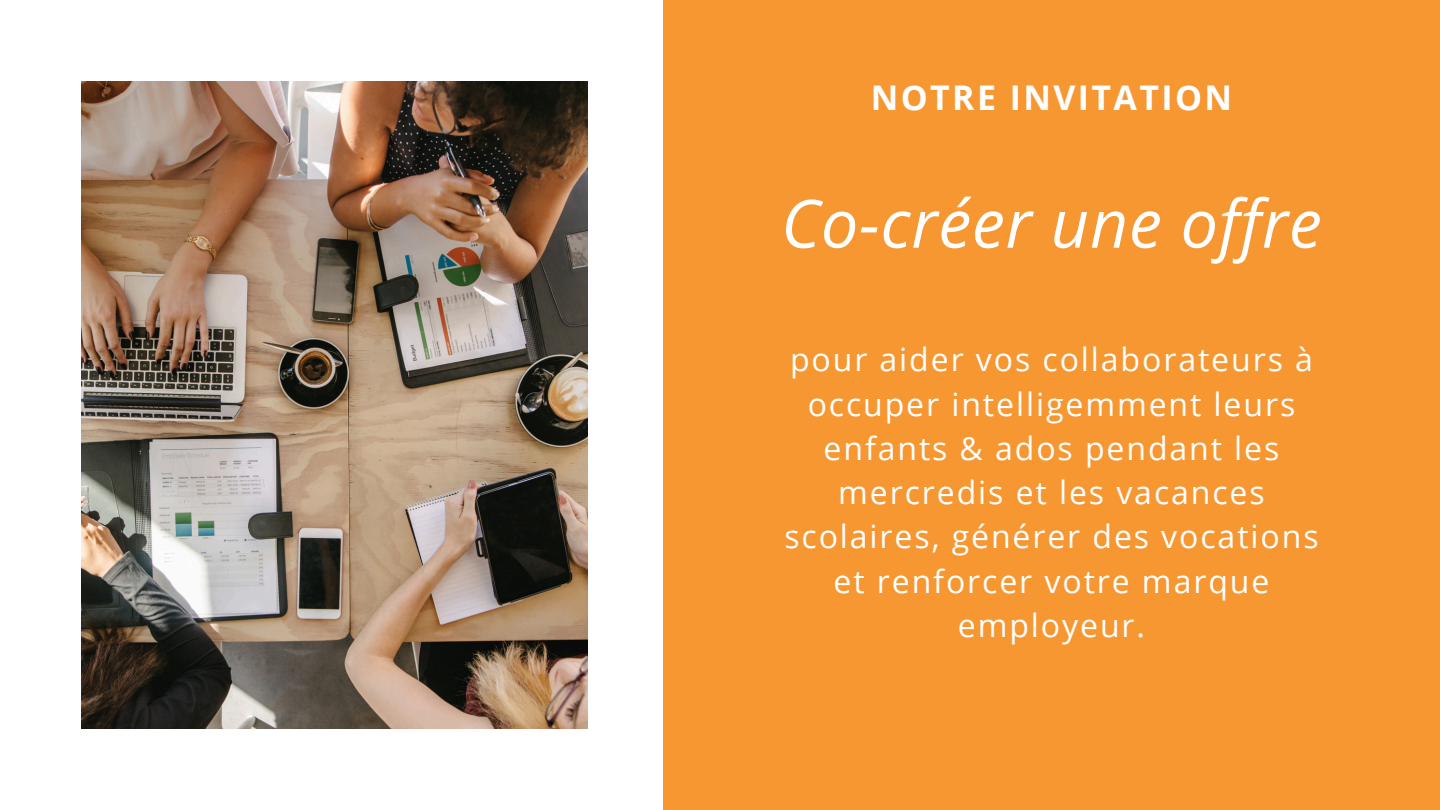
<style>
.page{position:relative;width:1440px;height:810px;background:#fff}
.page>*{position:absolute;margin:0;border:0;box-sizing:border-box;transform-origin:0 0}
.t1{font:italic 66.8px "Open Sans";letter-spacing:.01em;color:#fff}
.t2{font:700 34px "Open Sans";letter-spacing:.07em;color:#fff}
.t3{font:32px/44.2px "Open Sans";letter-spacing:.06em;color:#fff;text-align:center}
</style>
<div class="page">
<img style="left:81px;top:81px;width:506px;height:648px">
<div style="left:663px;top:0;width:777px;height:810px;background:#f69732"></div>
<p class="t2" style="left:871px;top:73px;width:363px">NOTRE INVITATION</p>
<p class="t1" style="left:781px;top:176px;width:542px">Co-créer une offre</p>
<h2 class="t3" style="left:784px;top:337px;width:536px">pour aider vos collaborateurs à occuper intelligemment leurs enfants &amp; ados pendant les mercredis et les vacances scolaires, générer des vocations et renforcer votre marque employeur.</h2>
</div>
